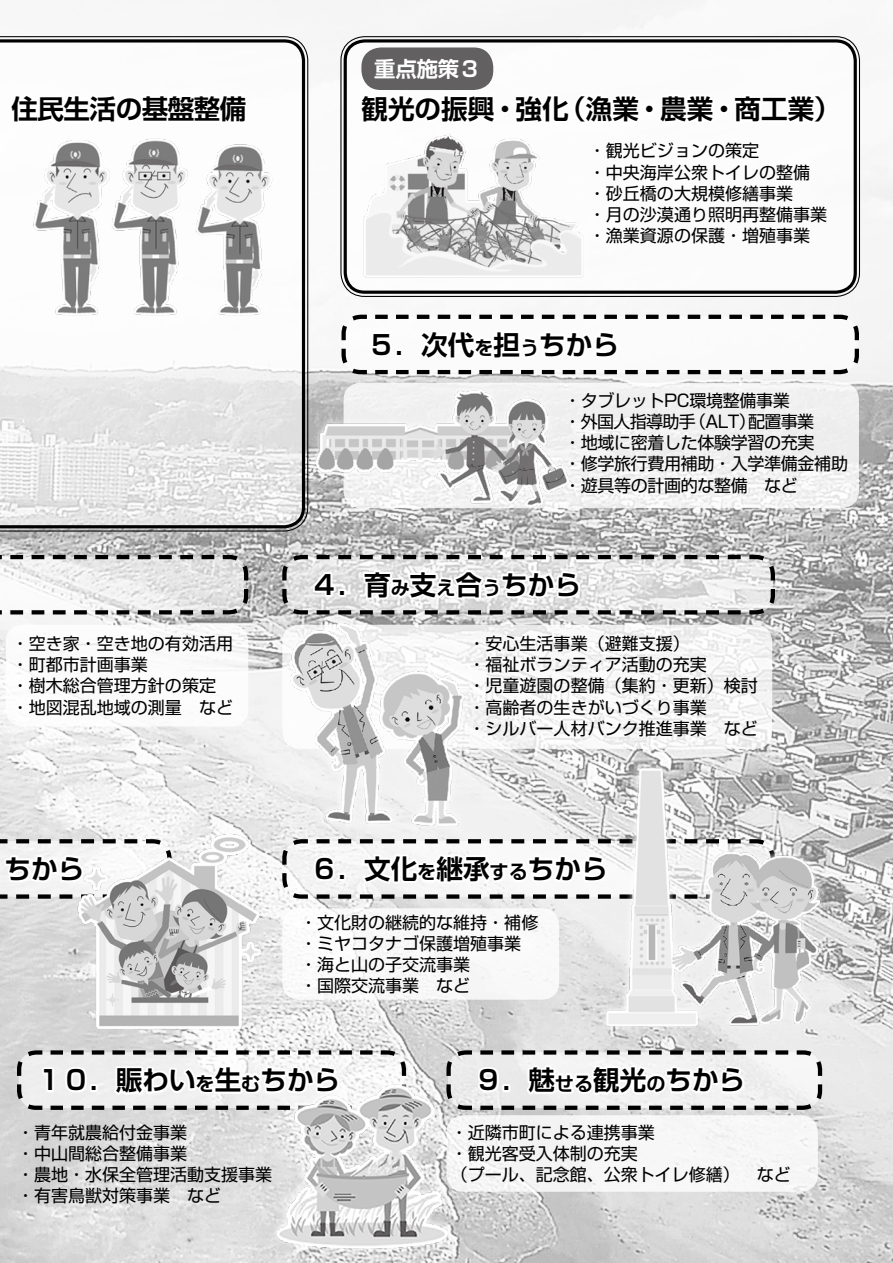
<style>
.page{position:relative;width:893px;height:1263px;background:#fff}
.page>*{position:absolute;margin:0;border:0;box-sizing:border-box;transform-origin:0 0}
.t1{font:700 26.55px "Shin Go Pro De";color:#000}
.t2{font:700 26.55px "Shin Go Pro De";letter-spacing:-.02em;color:#000}
.t3{font:700 21.3px "Shin Go Pro De";color:#fff}
.t4{font:16.95px/21.3px "Shin Go Pro";color:#000}
.t5{font:16.95px/21.3px "Shin Go Pro";letter-spacing:-.02em;color:#000}
.s1{font-size:19.2px}
</style>
<div class="page">
<img style="left:0;top:0;width:893px;height:1263px">
<svg style="left:0;top:553px;width:250px;height:64px"></svg>
<div style="left:344px;top:40px;width:513px;height:253px;background:#fff;border-radius:21px"></div>
<div style="left:340px;top:36px;width:520px;height:261px;border:1px solid #000;border-radius:24px"></div>
<div style="left:344px;top:39px;width:513px;height:255px;border:3px solid #000;border-radius:20px"></div>
<svg style="left:0;top:39px;width:305px;height:489px"></svg>
<div style="left:344px;top:383px;width:515px;height:125px;background:#f0f0f0;border-radius:17px"></div>
<svg style="left:282px;top:625px;width:490px;height:124px;fill:#f7f6f7"></svg>
<div style="left:282px;top:908px;width:277px;height:92px;background:#fff;border-radius:17px"></div>
<div style="left:446px;top:1115px;width:372px;height:77px;background:#f6f6f6;border-radius:17px"></div>
<div style="left:6px;top:625px;width:242px;height:101px;background:#fff;border-radius:17px"></div>
<img style="left:269px;top:619px;width:212px;height:214px">
<img style="left:305px;top:383px;width:269px;height:133px">
<img style="left:603px;top:756px;width:224px;height:280px">
<svg style="left:269px;top:1112px;width:185px;height:143px"></svg>
<img style="left:272px;top:1072px;width:181px;height:181px">
<img style="left:24px;top:128px;width:251px;height:195px">
<img style="left:363px;top:134px;width:221px;height:144px">
<svg style="left:280px;top:553px;width:497px;height:64px"></svg>
<svg style="left:339px;top:313px;width:522px;height:63px"></svg>
<svg style="left:0;top:837px;width:63px;height:64px"></svg>
<svg style="left:280px;top:837px;width:497px;height:71px"></svg>
<svg style="left:444px;top:1048px;width:380px;height:64px"></svg>
<svg style="left:15px;top:1048px;width:393px;height:64px"></svg>
<svg style="left:7px;top:89px;width:243px;height:44px"></svg>
<div style="left:500px;top:104px;width:10px;height:10px;border:4px solid #fff;border-radius:50%"></div>
<div style="left:644px;top:104px;width:11px;height:10px;border:4px solid #fff;border-radius:50%"></div>
<div style="left:719px;top:104px;width:10px;height:10px;border:4px solid #fff;border-radius:50%"></div>
<img style="left:63px;top:828px;width:209px;height:208px">
<div style="left:361px;top:47px;width:132px;height:43px;background:#626060;border-radius:20px"></div>
<h1 class="t2" style="left:12px;top:87px;width:236px">住民生活の基盤整備</h1>
<p class="t4" style="left:12px;top:631px;width:223px">・空き家・空き地の有効活用・町都市計画事業<br>・樹木総合管理方針の策定・地図混乱地域の測量　など</p>
<h1 class="t1" style="left:5px;top:847px;width:81px">ちから</h1>
<p class="t3" style="left:374px;top:51px;width:108px">重点施策３</p>
<h1 class="t1" style="left:361px;top:87px;width:209px">観光の振興・強化</h1>
<h1 class="t1" style="left:559px;top:87px;width:283px">（漁業・農業・商工業(</h1>
<p class="t4" style="left:589px;top:138px;width:240px">・観光ビジョンの策定<br>・中央海岸公衆トイレの整備・砂丘橋の大規模修繕事業<br>・月の沙漠通り照明再整備事業・漁業資源の保護・増殖事業</p>
<h1 class="t1" style="left:368px;top:323px;width:252px">５．次代<span class="s1">を</span>担<span class="s1">う</span>ちから</h1>
<p class="t5" style="left:748px;top:387px;width:67px;text-indent:-184px">・タブレットPC環境整備事業<br>配置事業</p>
<p class="t4" style="left:689px;top:409px;width:68px">（ALT）</p>
<p class="t5" style="left:564px;top:409px;width:285px">・外国人指導助手<br>・地域に密着した体験学習の充実<br>・修学旅行費用補助・入学準備金補助・遊具等の計画的な整備　など</p>
<h1 class="t1" style="left:311px;top:563px;width:271px">４．育<span class="s1">み</span>支<span class="s1">え</span>合<span class="s1">う</span>ちから</h1>
<p class="t4" style="left:469px;top:631px;width:291px">・安心生活事業（避難支援(<br>・福祉ボランティア活動の充実<br>・児童遊園の整備（集約・更新）検討・高齢者の生きがいづくり事業<br>・シルバー人材バンク推進事業　など</p>
<h1 class="t1" style="left:311px;top:847px;width:298px">６．文化<span class="s1">を</span>継承<span class="s1">する</span>ちから</h1>
<p class="t4" style="left:300px;top:909px;width:240px">・文化財の継続的な維持・補修・ミヤコタナゴ保護増殖事業・海と山の子交流事業<br>・国際交流事業　など</p>
<h1 class="t1" style="left:36px;top:1058px;width:306px">１０．賑わい<span class="s1">を</span>生<span class="s1">む</span>ちから</h1>
<h1 class="t1" style="left:475px;top:1058px;width:271px">９．魅<span class="s1">せる</span>観光<span class="s1">の</span>ちから</h1>
<p class="t4" style="left:17px;top:1119px;width:257px">・青年就農給付金事業<br>・中山間総合整備事業<br>・農地・水保全管理活動支援事業・有害鳥獣対策事業　など</p>
<p class="t4" style="left:451px;top:1119px;width:342px">・近隣市町による連携事業<br>・観光客受入体制の充実<br>（プール、記念館、公衆トイレ修繕）　など</p>
</div>
